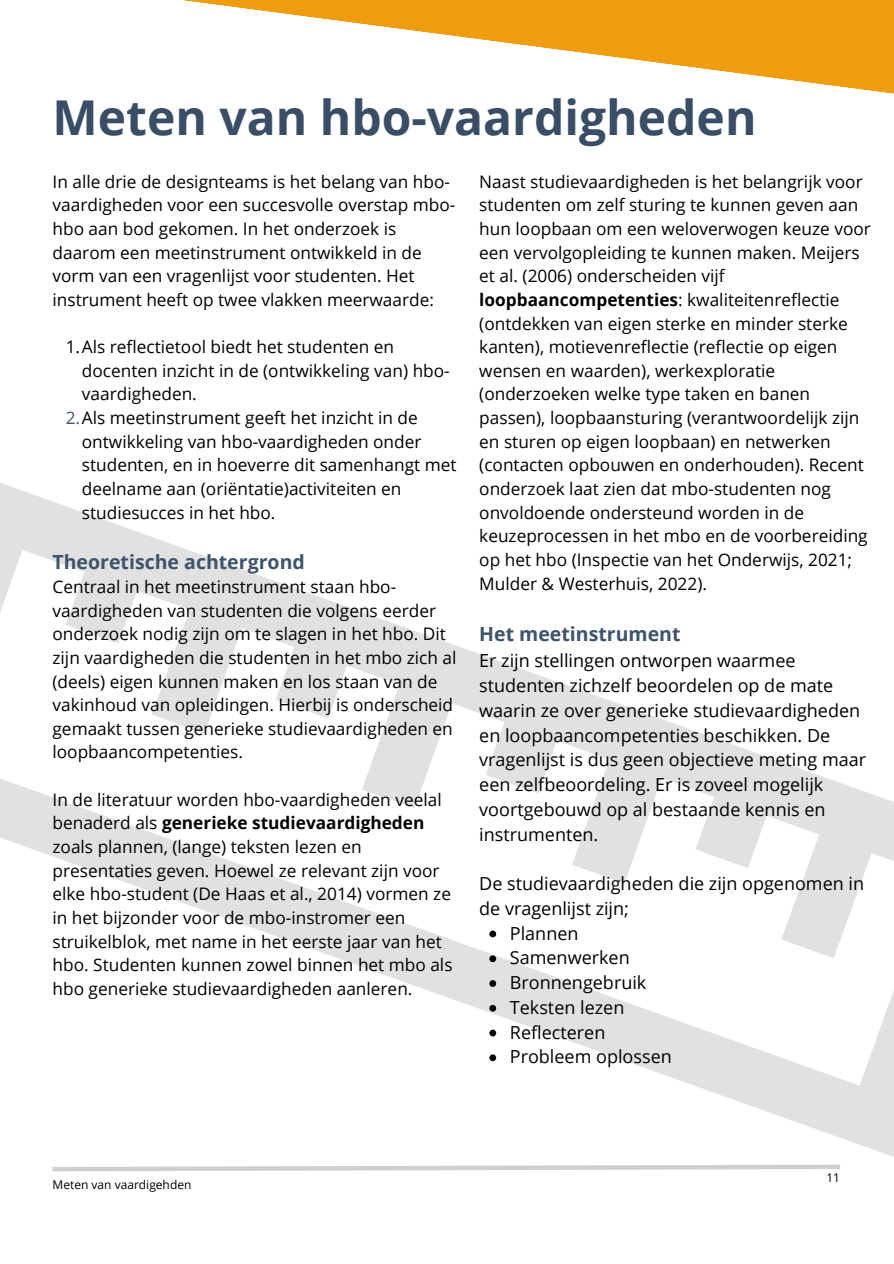
<style>
.page{position:relative;width:894px;height:1264px;background:#fff}
.page>*{position:absolute;margin:0;border:0;box-sizing:border-box;transform-origin:0 0}
.t1{font:700 48px "Open Sans";color:#394e66}
.t2{font:700 19.5px "Open Sans";color:#3d536b}
.t3{font:18px/24.8px "Open Sans";color:#000}
.t4{font:17.25px/23.7px "Open Sans";color:#000}
.t5{font:12px "Open Sans";color:#000}
.s1{color:#3d536b}
.s2{font-weight:700}
</style>
<div class="page">
<svg style="left:182px;top:0;width:711px;height:94px"></svg>
<svg style="left:0;top:779px;width:893px;height:378px"></svg>
<svg style="left:660px;top:779px;width:233px;height:274px"></svg>
<svg style="left:791px;top:765px;width:88px;height:198px"></svg>
<svg style="left:451px;top:722px;width:340px;height:257px"></svg>
<svg style="left:582px;top:691px;width:88px;height:198px"></svg>
<svg style="left:241px;top:647px;width:341px;height:257px"></svg>
<svg style="left:372px;top:616px;width:88px;height:198px"></svg>
<svg style="left:31px;top:572px;width:341px;height:256px"></svg>
<svg style="left:0;top:483px;width:250px;height:256px"></svg>
<svg style="left:489px;top:930px;width:7px;height:7px"></svg>
<svg style="left:489px;top:955px;width:7px;height:7px"></svg>
<svg style="left:489px;top:980px;width:7px;height:6px"></svg>
<svg style="left:489px;top:1004px;width:7px;height:7px"></svg>
<svg style="left:489px;top:1029px;width:7px;height:7px"></svg>
<svg style="left:489px;top:1054px;width:7px;height:7px"></svg>
<svg style="left:52px;top:1164px;width:788px;height:8px"></svg>
<p class="t1" style="left:52px;top:84px;width:705px">Meten van hbo-vaardigheden</p>
<p class="t4" style="left:52px;top:169px;width:404px">In alle drie de designteams is het belang van hbo&shy;vaardigheden voor een succesvolle overstap mbo&shy;hbo aan bod gekomen. In het onderzoek is daarom een meetinstrument ontwikkeld in de vorm van een vragenlijst voor studenten. Het instrument heeft op twee vlakken meerwaarde:</p>
<p class="t4" style="left:82px;top:334px;width:369px;text-indent:-16px">1.Als reflectietool biedt het studenten en docenten inzicht in de (ontwikkeling van) hbo&shy;vaardigheden.</p>
<p class="t4" style="left:82px;top:405px;width:376px;text-indent:-16px"><span class="s1">2.</span>Als meetinstrument geeft het inzicht in de ontwikkeling van hbo-vaardigheden onder studenten, en in hoeverre dit samenhangt met deelname aan (oriëntatie)activiteiten en studiesucces in het hbo.</p>
<p class="t2" style="left:52px;top:548px;width:254px">Theoretische achtergrond</p>
<p class="t4" style="left:52px;top:574px;width:405px">Centraal in het meetinstrument staan hbo&shy;vaardigheden van studenten die volgens eerder onderzoek nodig zijn om te slagen in het hbo. Dit zijn vaardigheden die studenten in het mbo zich al (deels) eigen kunnen maken en los staan van de vakinhoud van opleidingen. Hierbij is onderscheid gemaakt tussen generieke studievaardigheden en loopbaancompetenties.</p>
<p class="t4" style="left:52px;top:787px;width:401px">In de literatuur worden hbo-vaardigheden veelal benaderd als <span class="s2">generieke studievaardigheden </span>zoals plannen, (lange) teksten lezen en presentaties geven. Hoewel ze relevant zijn voor elke hbo-student (De Haas et al., 2014) vormen ze in het bijzonder voor de mbo-instromer een struikelblok, met name in het eerste jaar van het hbo. Studenten kunnen zowel binnen het mbo als hbo generieke studievaardigheden aanleren.</p>
<p class="t4" style="left:479px;top:169px;width:393px">Naast studievaardigheden is het belangrijk voor studenten om zelf sturing te kunnen geven aan hun loopbaan om een weloverwogen keuze voor een vervolgopleiding te kunnen maken. Meijers et al. (2006) onderscheiden vijf <span class="s2">loopbaancompetenties</span>: kwaliteitenreflectie (ontdekken van eigen sterke en minder sterke kanten), motievenreflectie (reflectie op eigen wensen en waarden), werkexploratie (onderzoeken welke type taken en banen passen), loopbaansturing (verantwoordelijk zijn en sturen op eigen loopbaan) en netwerken (contacten opbouwen en onderhouden). Recent onderzoek laat zien dat mbo-studenten nog onvoldoende ondersteund worden in de keuzeprocessen in het mbo en de voorbereiding op het hbo (Inspectie van het Onderwijs, 2021; Mulder &amp; Westerhuis, 2022).</p>
<p class="t2" style="left:479px;top:620px;width:203px">Het meetinstrument</p>
<p class="t3" style="left:479px;top:648px;width:388px">Er zijn stellingen ontworpen waarmee studenten zichzelf beoordelen op de mate waarin ze over generieke studievaardigheden en loopbaancompetenties beschikken. De vragenlijst is dus geen objectieve meting maar een zelfbeoordeling. Er is zoveel mogelijk voortgebouwd op al bestaande kennis en instrumenten.</p>
<p class="t3" style="left:479px;top:870px;width:386px">De studievaardigheden die zijn opgenomen in de vragenlijst zijn;</p>
<p class="t3" style="left:509px;top:920px;width:70px">Plannen</p>
<p class="t3" style="left:509px;top:945px;width:121px">Samenwerken</p>
<p class="t3" style="left:509px;top:969px;width:138px">Bronnengebruik</p>
<p class="t3" style="left:509px;top:994px;width:116px">Teksten lezen</p>
<p class="t3" style="left:509px;top:1019px;width:97px">Reflecteren</p>
<p class="t3" style="left:509px;top:1044px;width:163px">Probleem oplossen</p>
<p class="t5" style="left:52px;top:1176px;width:140px">Meten van vaardigehden</p>
<p class="t5" style="left:826px;top:1169px;width:15px">11</p>
</div>
